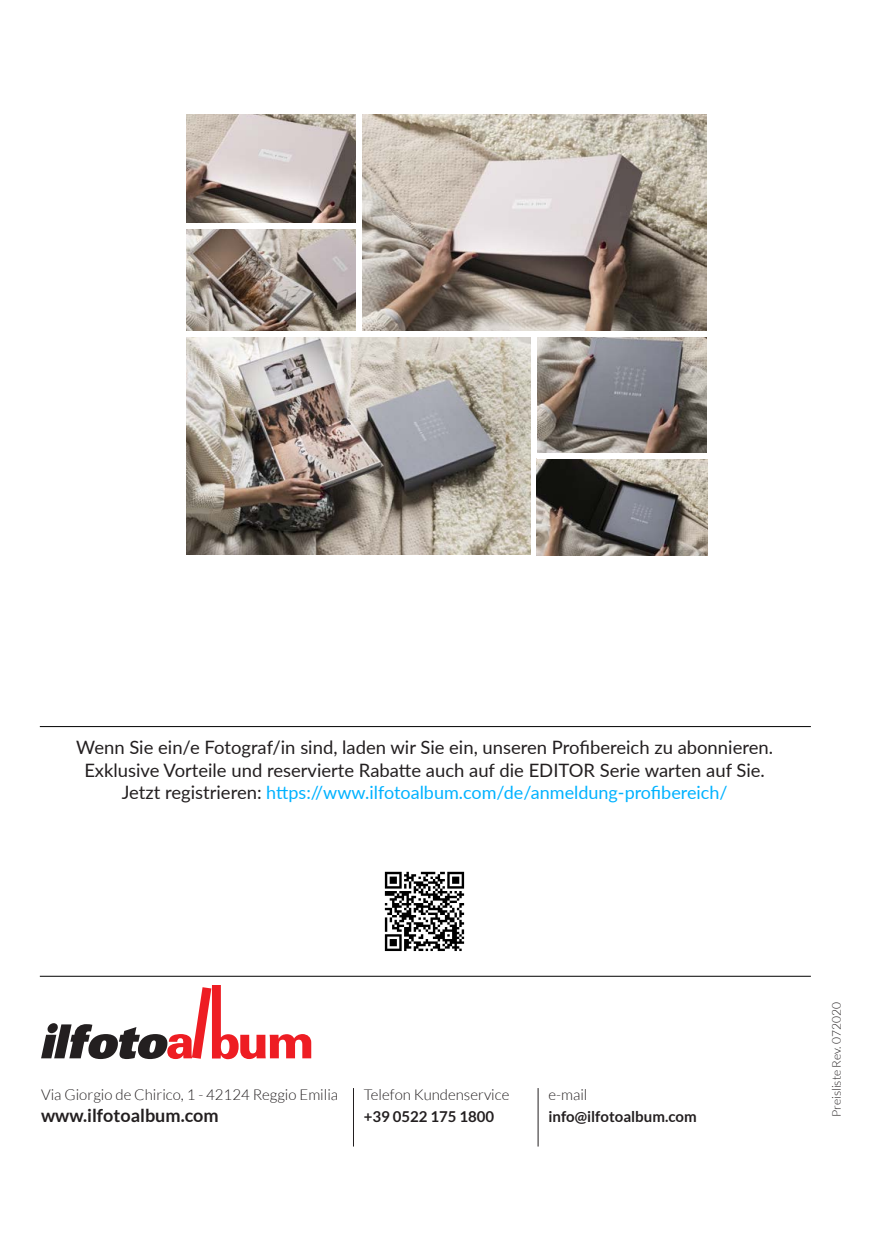
<style>
.page{position:relative;width:872px;height:1234px;background:#fff}
.page>*{position:absolute;margin:0;border:0;box-sizing:border-box;transform-origin:0 0}
.t1{font:18.45px "Lato";color:#231f20}
.t2{font:18px "Lato";color:#00b2ff}
.t3{font:700 18px "Lato";color:#231f20}
.t4{font:300 15px "Lato";color:#231f20}
.t5{font:700 15px "Lato";color:#231f20}
.t6{font:300 12px "Lato";color:#231f20}
.s1{font-size:18.45px;color:#231f20}
</style>
<div class="page">
<img style="left:186px;top:337px;width:345px;height:218px">
<img style="left:537px;top:337px;width:170px;height:116px">
<img style="left:362px;top:114px;width:345px;height:217px">
<img style="left:186px;top:229px;width:169px;height:102px">
<img style="left:186px;top:114px;width:169px;height:108px">
<img style="left:537px;top:459px;width:170px;height:96px">
<svg style="left:41px;top:985px;width:270px;height:73px"></svg>
<hr style="left:353px;top:1087px;width:1px;height:59px;background:#231f20">
<hr style="left:538px;top:1087px;width:1px;height:59px;background:#231f20">
<hr style="left:40px;top:975px;width:771px;height:1px;background:#000">
<hr style="left:40px;top:726px;width:771px;height:1px;background:#000">
<svg style="left:384px;top:872px;width:81px;height:79px"></svg>
<svg style="left:385px;top:871px;width:79px;height:79px"></svg>
<p class="t1" style="left:76px;top:734px;width:698px">Wenn Sie ein/e Fotograf/in sind, laden wir Sie ein, unseren Profibereich zu abonnieren.</p>
<p class="t1" style="left:84px;top:756px;width:682px">Exklusive Vorteile und reservierte Rabatte auch auf die EDITOR Serie warten auf Sie.</p>
<p class="t2" style="left:122px;top:779px;width:607px"><span class="s1">Jetzt registrieren:</span> https://www.ilfotoalbum.com/de/anmeldung-profibereich/</p>
<p class="t4" style="left:41px;top:1086px;width:299px">Via Giorgio de Chirico, 1 - 42124 Reggio Emilia</p>
<p class="t3" style="left:41px;top:1104px;width:179px">www.ilfotoalbum.com</p>
<p class="t4" style="left:364px;top:1086px;width:147px">Telefon Kundenservice</p>
<p class="t5" style="left:364px;top:1108px;width:132px">+39 0522 175 1800</p>
<p class="t4" style="left:548px;top:1086px;width:40px">e-mail</p>
<p class="t5" style="left:548px;top:1108px;width:150px">info@ilfotoalbum.com</p>
<p class="t6" style="left:830px;top:1116px;width:116px;rotate:-90deg">Preisliste Rev. 072020</p>
</div>
